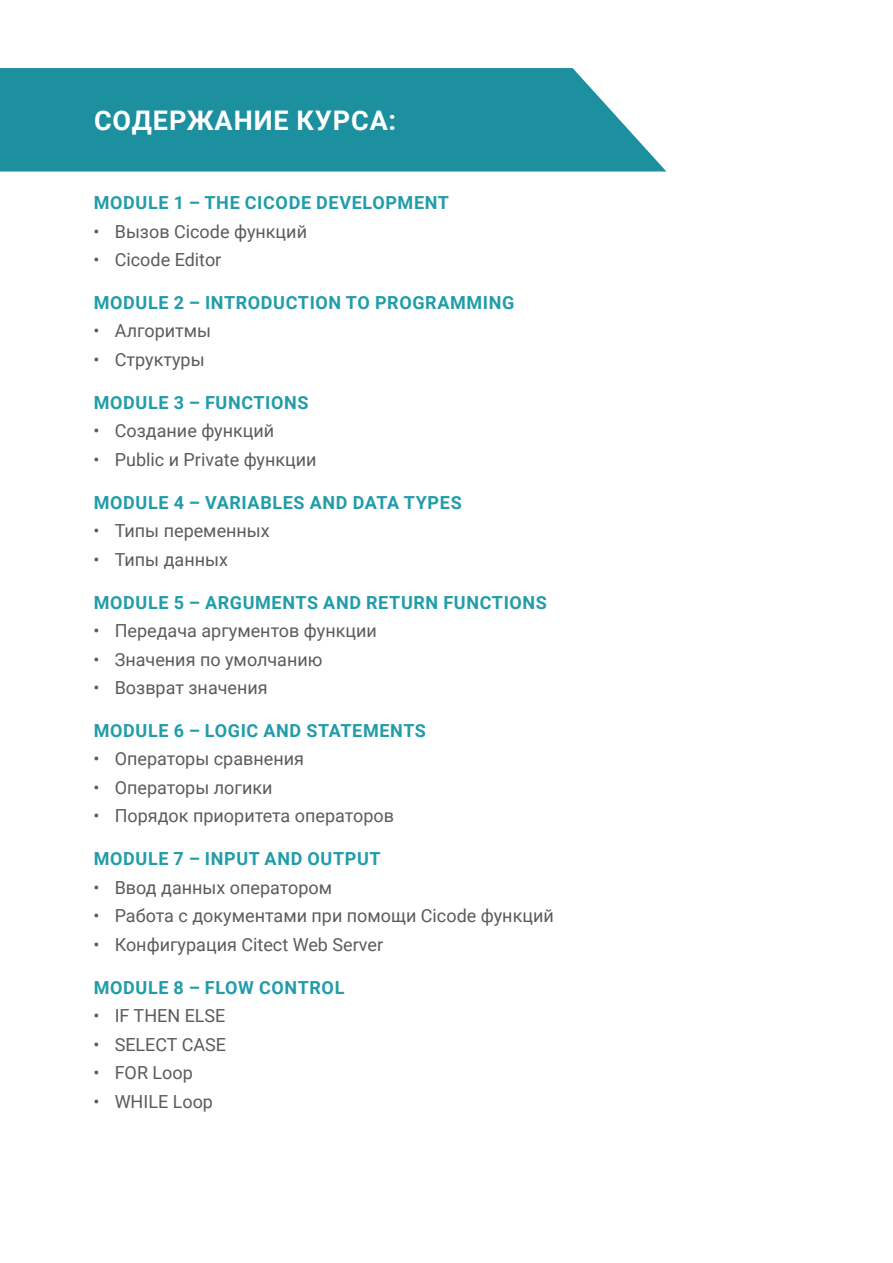
<style>
.page{position:relative;width:893px;height:1263px;background:#fff}
.page>*{position:absolute;margin:0;border:0;box-sizing:border-box;transform-origin:0 0}
.t1{font:700 27px "Roboto";letter-spacing:.035em;color:#fff}
.t2{font:18px "Roboto";color:#595c5f}
.t3{font:700 18px "Roboto";letter-spacing:.035em;color:#219ca9}
</style>
<div class="page">
<svg style="left:0;top:68px;width:666px;height:104px;background:#2c98a6"></svg>
<h1 class="t1" style="left:94px;top:101px;width:304px">СОДЕРЖАНИЕ КУРСА:</h1>
<p class="t3" style="left:94px;top:190px;width:357px">MODULE 1 – THE CICODE DEVELOPMENT</p>
<p class="t2" style="left:94px;top:219px;width:215px">• Вызов Cicode функций</p>
<p class="t2" style="left:94px;top:247px;width:129px">• Cicode Editor</p>
<p class="t3" style="left:94px;top:290px;width:422px">MODULE 2 – INTRODUCTION TO PROGRAMMING</p>
<p class="t2" style="left:94px;top:318px;width:119px">• Алгоритмы</p>
<p class="t2" style="left:94px;top:347px;width:113px">• Структуры</p>
<p class="t3" style="left:94px;top:390px;width:216px">MODULE 3 – FUNCTIONS</p>
<p class="t2" style="left:93px;top:418px;width:182px">• Создание функций</p>
<p class="t2" style="left:93px;top:447px;width:225px">• Public и Private функции</p>
<p class="t3" style="left:94px;top:490px;width:369px">MODULE 4 – VARIABLES AND DATA TYPES</p>
<p class="t2" style="left:93px;top:518px;width:178px">• Типы переменных</p>
<p class="t2" style="left:93px;top:547px;width:136px">• Типы данных</p>
<p class="t3" style="left:94px;top:589px;width:455px">MODULE 5 – ARGUMENTS AND RETURN FUNCTIONS</p>
<p class="t2" style="left:93px;top:618px;width:285px">• Передача аргументов функции</p>
<p class="t2" style="left:93px;top:646px;width:231px">• Значения по умолчанию</p>
<p class="t2" style="left:93px;top:675px;width:176px">• Возврат значения</p>
<p class="t3" style="left:94px;top:718px;width:334px">MODULE 6 – LOGIC AND STATEMENTS</p>
<p class="t2" style="left:93px;top:746px;width:212px">• Операторы сравнения</p>
<p class="t2" style="left:93px;top:775px;width:181px">• Операторы логики</p>
<p class="t2" style="left:93px;top:803px;width:302px">• Порядок приоритета операторов</p>
<p class="t3" style="left:94px;top:846px;width:288px">MODULE 7 – INPUT AND OUTPUT</p>
<p class="t2" style="left:93px;top:875px;width:240px">• Ввод данных оператором</p>
<p class="t2" style="left:93px;top:903px;width:462px">• Работа с документами при помощи Cicode функций</p>
<p class="t2" style="left:93px;top:932px;width:291px">• Конфигурация Citect Web Server</p>
<p class="t3" style="left:94px;top:974px;width:252px">MODULE 8 – FLOW CONTROL</p>
<p class="t2" style="left:93px;top:1003px;width:134px">• IF THEN ELSE</p>
<p class="t2" style="left:93px;top:1031px;width:134px">• SELECT CASE</p>
<p class="t2" style="left:93px;top:1060px;width:101px">• FOR Loop</p>
<p class="t2" style="left:93px;top:1088px;width:121px">• WHILE Loop</p>
</div>
